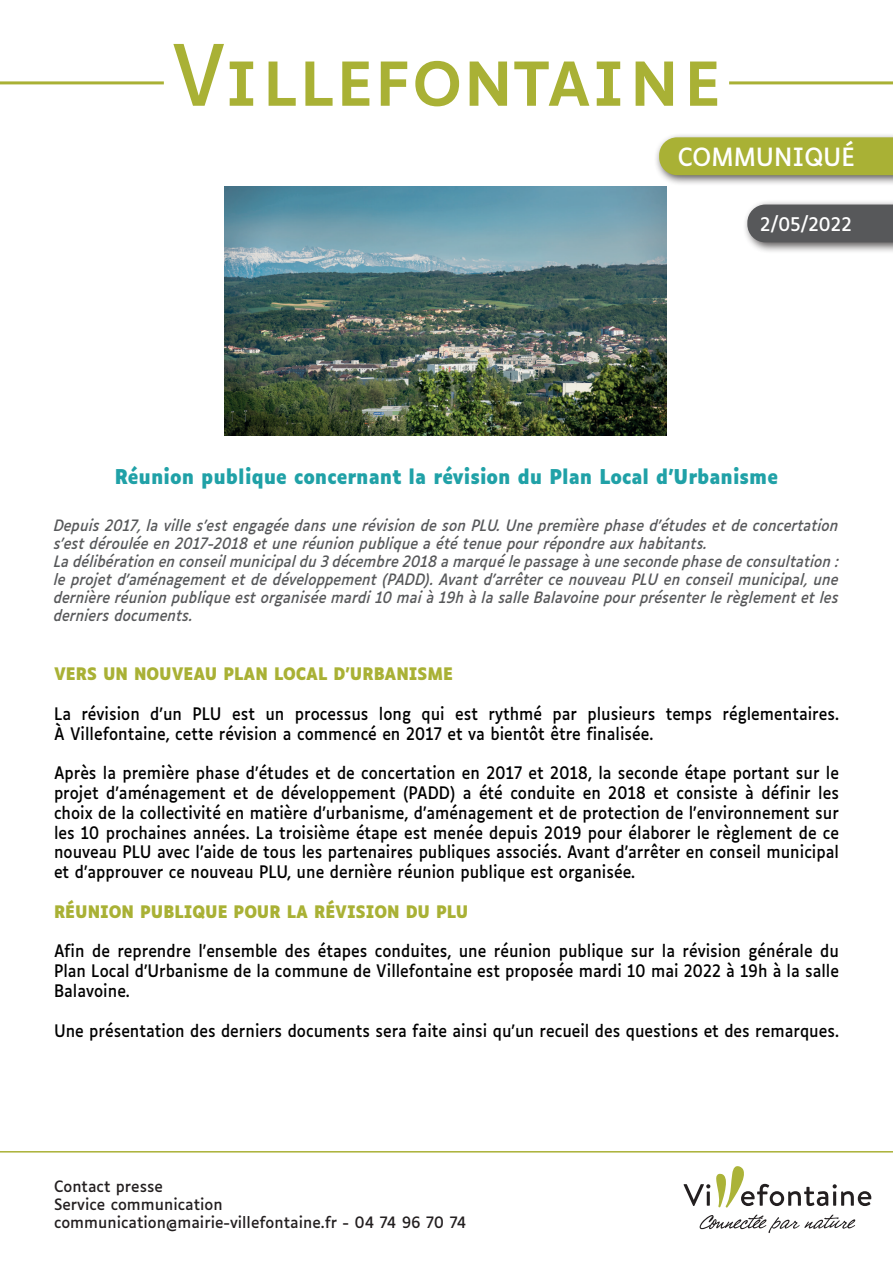
<style>
.page{position:relative;width:893px;height:1263px;background:#fff}
.page>*{position:absolute;margin:0;border:0;box-sizing:border-box;transform-origin:0 0}
.t1{font:81px "Luciole";color:#a9b135}
.t2{font:24px "Luciole";color:#fff}
.t3{font:700 19.5px "Luciole";color:#20a1a7;scale:.93 1}
.t4{font:18px "Luciole";letter-spacing:-.01em;color:#fff}
.t5{font:16.5px/19.8px "Luciole";color:#000;text-align:justify;scale:.93 1}
.t6{font:700 16.5px "Luciole";color:#a9b135;scale:.93 1}
.t7{font:italic 15px/18px "Luciole";color:#57585a;scale:.93 1}
.t8{font:15px/18px "Luciole";color:#231f20}
</style>
<div class="page">
<hr style="left:0;top:81px;width:164px;height:3px;background:#a9b135">
<hr style="left:729px;top:81px;width:164px;height:3px;background:#a9b135">
<hr style="left:0;top:1151px;width:893px;height:1px;background:#a9b135">
<div style="left:654px;top:132px;width:239px;height:54px;background:#231f20;opacity:.75"></div>
<div style="left:659px;top:137px;width:234px;height:38px;background:#a9b135"></div>
<svg style="left:683px;top:1184px;width:27px;height:22px"></svg>
<svg style="left:716px;top:1166px;width:155px;height:41px"></svg>
<svg style="left:700px;top:1214px;width:155px;height:19px"></svg>
<img style="left:225px;top:186px;width:442px;height:250px">
<div style="left:742px;top:199px;width:151px;height:55px;background:#231f20;opacity:.75"></div>
<div style="left:747px;top:205px;width:146px;height:37px;background:#57585a"></div>
<h1 class="t1" style="left:171px;top:2px;width:553px">Villefontaine</h1>
<h2 class="t2" style="left:678px;top:135px;width:179px">COMMUNIQUÉ</h2>
<p class="t4" style="left:760px;top:208px;width:93px">2/05/2022</p>
<p class="t3" style="left:115px;top:466px;width:714px">Réunion publique concernant la révision du Plan Local d’Urbanisme</p>
<p class="t7" style="left:54px;top:515px;width:846px">Depuis 2017, la ville s’est engagée dans une révision de son PLU. Une première phase d’études et de concertation s’est déroulée en 2017-2018 et une réunion publique a été tenue pour répondre aux habitants.<br>La délibération en conseil municipal du 3 décembre 2018 a marqué le passage à une seconde phase de consultation : le projet d’aménagement et de développement (PADD). Avant d’arrêter ce nouveau PLU en conseil municipal, une dernière réunion publique est organisée mardi 10 mai à 19h à la salle Balavoine pour présenter le règlement et les derniers documents.</p>
<p class="t6" style="left:54px;top:665px;width:431px">VERS UN NOUVEAU PLAN LOCAL D’URBANISME</p>
<p class="t5" style="left:54px;top:702px;width:846px">La révision d’un PLU est un processus long qui est rythmé par plusieurs temps réglementaires.<br>À Villefontaine, cette révision a commencé en 2017 et va bientôt être finalisée.</p>
<p class="t5" style="left:54px;top:762px;width:846px">Après la première phase d’études et de concertation en 2017 et 2018, la seconde étape portant sur le projet d’aménagement et de développement (PADD) a été conduite en 2018 et consiste à définir les choix de la collectivité en matière d’urbanisme, d’aménagement et de protection de l’environnement sur les 10 prochaines années. La troisième étape est menée depuis 2019 pour élaborer le règlement de ce nouveau PLU avec l’aide de tous les partenaires publiques associés. Avant d’arrêter en conseil municipal et d’approuver ce nouveau PLU, une dernière réunion publique est organisée.</p>
<p class="t6" style="left:54px;top:902px;width:447px">RÉUNION PUBLIQUE POUR LA RÉVISION DU PLU</p>
<p class="t5" style="left:54px;top:940px;width:846px">Afin de reprendre l’ensemble des étapes conduites, une réunion publique sur la révision générale du Plan Local d’Urbanisme de la commune de Villefontaine est proposée mardi 10 mai 2022 à 19h à la salle Balavoine.</p>
<p class="t5" style="left:54px;top:1019px;width:846px">Une présentation des derniers documents sera faite ainsi qu’un recueil des questions et des remarques.</p>
<p class="t8" style="left:54px;top:1176px;width:414px">Contact presse<br>Service communication communication@mairie-villefontaine.fr - 04 74 96 70 74</p>
</div>
